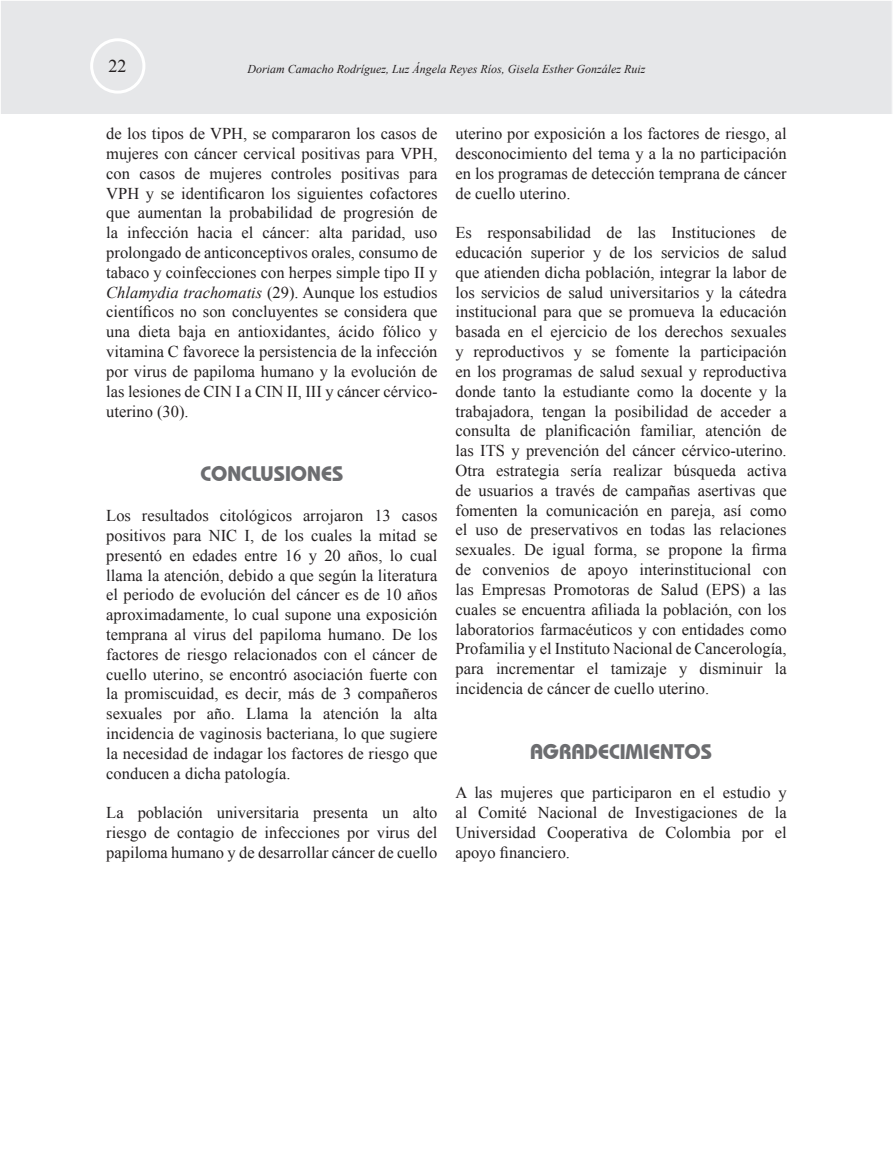
<style>
.page{position:relative;width:893px;height:1149px;background:#fff}
.page>*{position:absolute;margin:0;border:0;box-sizing:border-box;transform-origin:0 0}
.t1{font:700 21px "Bauhaus IT Cby BT";color:#6c6d70}
.t2{font:18px "Times New Roman";color:#231f20}
.t3{font:16.5px/19.8px "Times New Roman";color:#231f20;text-align:justify}
.t4{font:italic 12px "Times New Roman";color:#231f20}
.s1{font-style:italic}
</style>
<div class="page">
<div style="left:0;top:0;width:893px;height:114px;background:#e6e7e9"></div>
<div style="left:90px;top:38px;width:55px;height:56px;border:3px solid #fff;border-radius:50%"></div>
<p class="t2" style="left:109px;top:54px;width:19px">22</p>
<p class="t4" style="left:247px;top:61px;width:399px">Doriam Camacho Rodríguez, Luz Ángela Reyes Ríos, Gisela Esther González Ruiz</p>
<p class="t3" style="left:106px;top:123px;width:333px">de los tipos de VPH, se compararon los casos de mujeres con cáncer cervical positivas para VPH, con casos de mujeres controles positivas para VPH y se identificaron los siguientes cofactores que aumentan la probabilidad de progresión de la infección hacia el cáncer: alta paridad, uso prolongado de anticonceptivos orales, consumo de tabaco y coinfecciones con herpes simple tipo II y <span class="s1">Chlamydia trachomatis</span> (29). Aunque los estudios científicos no son concluyentes se considera que una dieta baja en antioxidantes, ácido fólico y vitamina C favorece la persistencia de la infección por virus de papiloma humano y la evolución de las lesiones de CIN I a CIN II, III y cáncer cérvico&shy;uterino (30).</p>
<p class="t1" style="left:200px;top:461px;width:144px">CONCLUSIONES</p>
<p class="t3" style="left:106px;top:505px;width:333px">Los resultados citológicos arrojaron 13 casos positivos para NIC I, de los cuales la mitad se presentó en edades entre 16 y 20 años, lo cual llama la atención, debido a que según la literatura el periodo de evolución del cáncer es de 10 años aproximadamente, lo cual supone una exposición temprana al virus del papiloma humano. De los factores de riesgo relacionados con el cáncer de cuello uterino, se encontró asociación fuerte con la promiscuidad, es decir, más de 3 compañeros sexuales por año. Llama la atención la alta incidencia de vaginosis bacteriana, lo que sugiere la necesidad de indagar los factores de riesgo que conducen a dicha patología.</p>
<p class="t3" style="left:106px;top:802px;width:333px">La población universitaria presenta un alto riesgo de contagio de infecciones por virus del papiloma humano y de desarrollar cáncer de cuello</p>
<p class="t3" style="left:455px;top:123px;width:333px">uterino por exposición a los factores de riesgo, al desconocimiento del tema y a la no participación en los programas de detección temprana de cáncer de cuello uterino.</p>
<p class="t3" style="left:455px;top:222px;width:333px">Es responsabilidad de las Instituciones de educación superior y de los servicios de salud que atienden dicha población, integrar la labor de los servicios de salud universitarios y la cátedra institucional para que se promueva la educación basada en el ejercicio de los derechos sexuales y reproductivos y se fomente la participación en los programas de salud sexual y reproductiva donde tanto la estudiante como la docente y la trabajadora, tengan la posibilidad de acceder a consulta de planificación familiar, atención de las ITS y prevención del cáncer cérvico-uterino.<br>Otra estrategia sería realizar búsqueda activa de usuarios a través de campañas asertivas que fomenten la comunicación en pareja, así como el uso de preservativos en todas las relaciones sexuales. De igual forma, se propone la firma de convenios de apoyo interinstitucional con las Empresas Promotoras de Salud (EPS) a las cuales se encuentra afiliada la población, con los laboratorios farmacéuticos y con entidades como Profamilia y el Instituto Nacional de Cancerología, para incrementar el tamizaje y disminuir la incidencia de cáncer de cuello uterino.</p>
<p class="t1" style="left:530px;top:738px;width:183px">AGRADECIMIENTOS</p>
<p class="t3" style="left:455px;top:782px;width:333px">A las mujeres que participaron en el estudio y al Comité Nacional de Investigaciones de la Universidad Cooperativa de Colombia por el apoyo financiero.</p>
</div>
